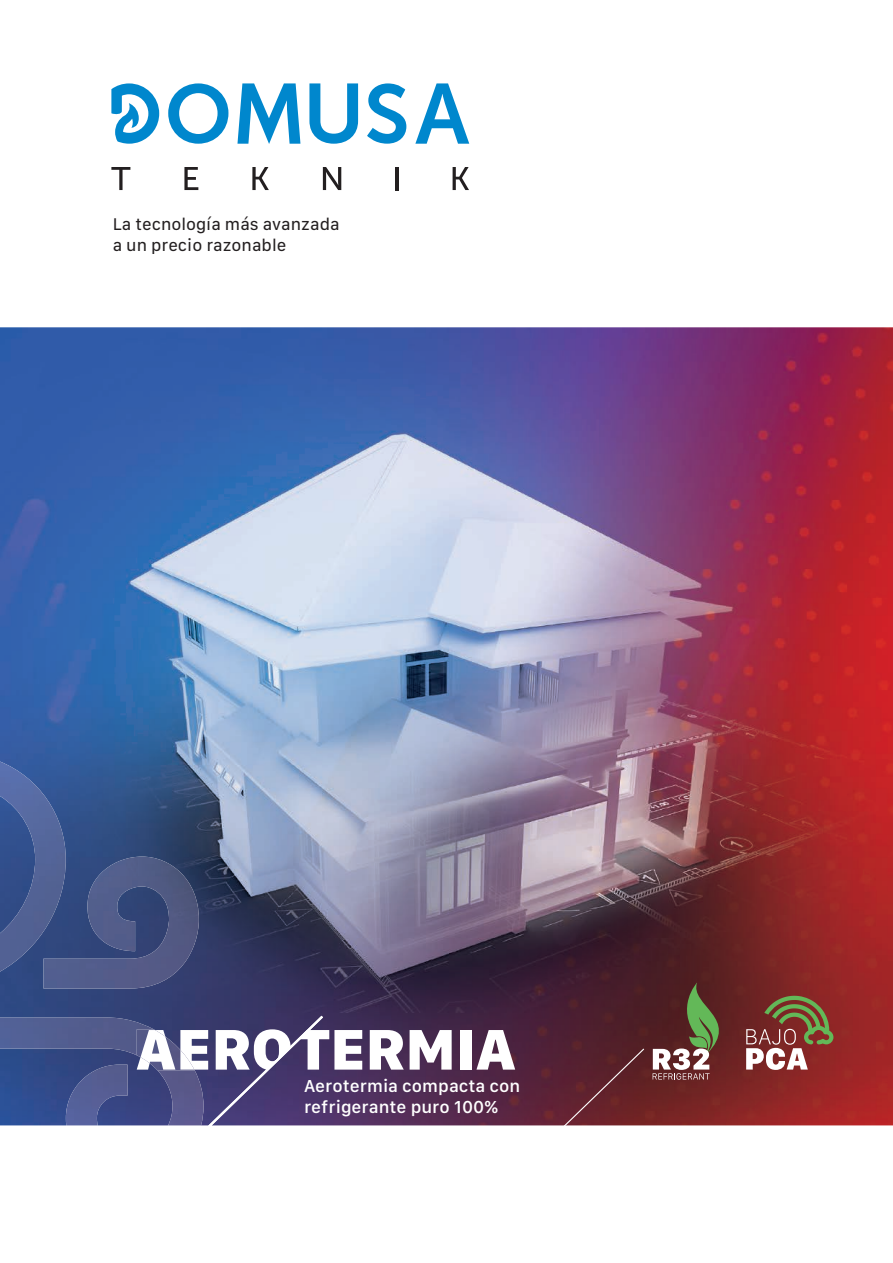
<style>
.page{position:relative;width:893px;height:1263px;background:#fff}
.page>*{position:absolute;margin:0;border:0;box-sizing:border-box;transform-origin:0 0}
.t1{font:800 59.4px "SF Compact Text";color:#fff}
.t2{font:500 18px/21px "SF Compact Text";color:#fff}
.t3{font:17.55px/21.1px "SF Compact Text";color:#231f20}
</style>
<div class="page">
<img style="left:0;top:327px;width:893px;height:798px">
<svg style="left:111px;top:167px;width:19px;height:23px"></svg>
<svg style="left:184px;top:167px;width:14px;height:23px"></svg>
<svg style="left:252px;top:167px;width:17px;height:23px"></svg>
<svg style="left:323px;top:167px;width:18px;height:23px"></svg>
<hr style="left:395px;top:167px;width:4px;height:23px;background:#231f20">
<svg style="left:453px;top:167px;width:16px;height:23px"></svg>
<svg style="left:168px;top:83px;width:60px;height:61px"></svg>
<svg style="left:237px;top:83px;width:63px;height:61px"></svg>
<svg style="left:309px;top:83px;width:49px;height:61px"></svg>
<svg style="left:415px;top:83px;width:54px;height:61px"></svg>
<svg style="left:367px;top:83px;width:39px;height:61px"></svg>
<svg style="left:111px;top:83px;width:48px;height:61px"></svg>
<svg style="left:544px;top:1048px;width:100px;height:78px"></svg>
<img style="left:0;top:761px;width:199px;height:227px">
<img style="left:0;top:1017px;width:66px;height:108px">
<svg style="left:66px;top:1016px;width:257px;height:110px"></svg>
<svg style="left:653px;top:982px;width:180px;height:98px"></svg>
<p class="t3" style="left:113px;top:213px;width:228px">La tecnología más avanzada a un precio razonable</p>
<h1 class="t1" style="left:136px;top:1014px;width:382px">AEROTERMIA</h1>
<p class="t2" style="left:304px;top:1075px;width:218px">Aerotermia compacta con refrigerante puro 100%</p>
</div>
